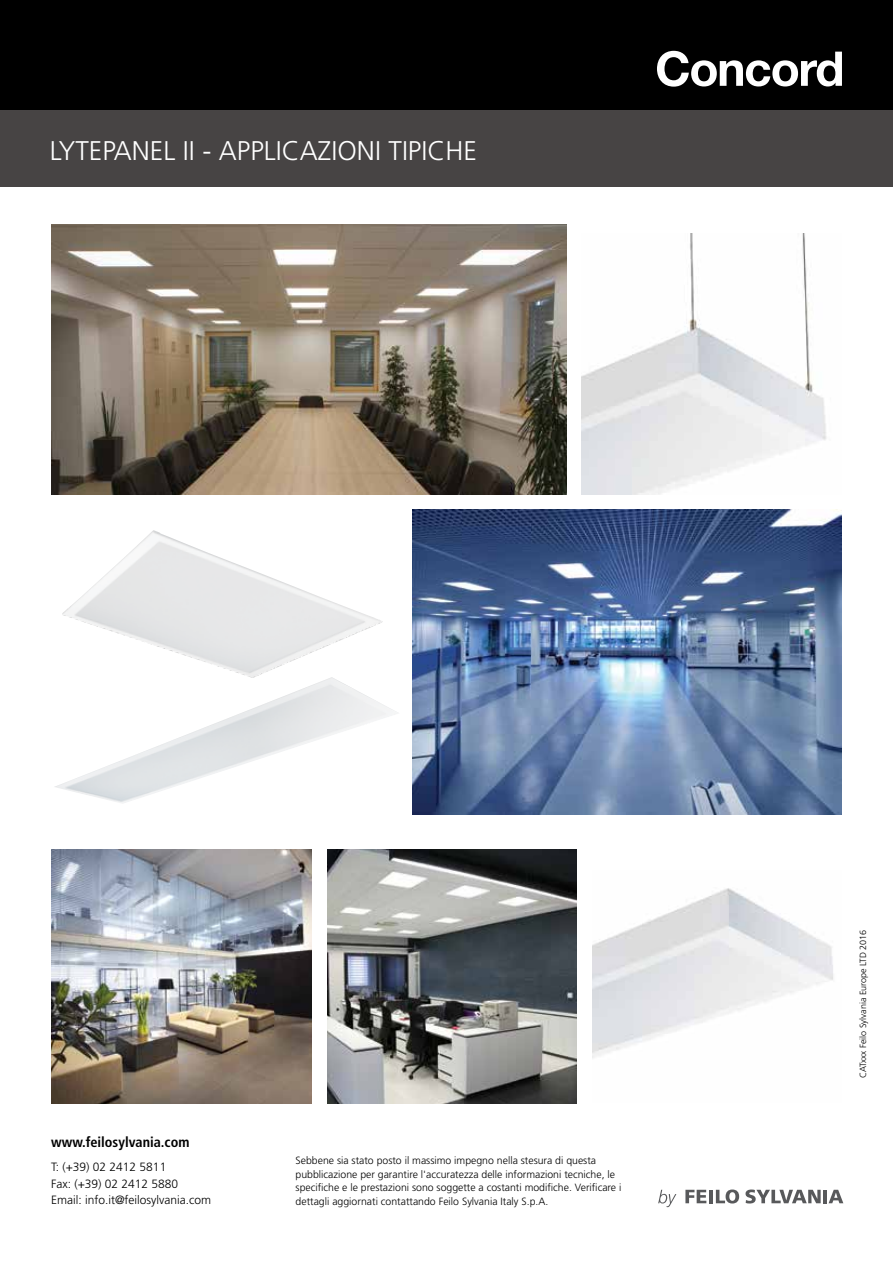
<style>
.page{position:relative;width:893px;height:1263px;background:#fff}
.page>*{position:absolute;margin:0;border:0;box-sizing:border-box;transform-origin:0 0}
.t1{font:300 27px "Frutiger";color:#fff}
.t2{font:700 condensed 14.25px "Frutiger";color:#000}
.t3{font:300 12px/16.5px "Frutiger";color:#000}
.t4{font:300 10.5px/13.5px "Frutiger";color:#000}
.t5{font:300 9px "Frutiger";color:#000}
</style>
<div class="page">
<img style="left:52px;top:225px;width:514px;height:269px">
<img style="left:592px;top:888px;width:241px;height:170px">
<img style="left:412px;top:509px;width:430px;height:305px">
<img style="left:327px;top:849px;width:250px;height:255px">
<img style="left:582px;top:234px;width:245px;height:260px">
<img style="left:51px;top:849px;width:260px;height:255px">
<img style="left:62px;top:530px;width:321px;height:147px">
<div style="left:0;top:0;width:893px;height:111px;background:#000"></div>
<div style="left:0;top:111px;width:893px;height:76px;background:#474444"></div>
<svg style="left:657px;top:51px;width:185px;height:36px"></svg>
<svg style="left:745px;top:1189px;width:76px;height:14px"></svg>
<hr style="left:823px;top:1190px;width:4px;height:13px;background:#58595b">
<svg style="left:829px;top:1190px;width:14px;height:13px"></svg>
<svg style="left:685px;top:1190px;width:21px;height:13px"></svg>
<hr style="left:709px;top:1190px;width:4px;height:13px;background:#58595b">
<svg style="left:716px;top:1189px;width:23px;height:14px"></svg>
<svg style="left:658px;top:1190px;width:18px;height:17px"></svg>
<h1 class="t1" style="left:50px;top:135px;width:429px">LYTEPANEL II - APPLICAZIONI TIPICHE</h1>
<h2 class="t2" style="left:51px;top:1133px;width:140px">www.feilosylvania.com</h2>
<p class="t3" style="left:51px;top:1159px;width:162px">T: (+39) 02 2412 5811<br>Fax: (+39) 02 2412 5880<br>Email: info.it@feilosylvania.com</p>
<p class="t4" style="left:296px;top:1154px;width:327px">Sebbene sia stato posto il massimo impegno nella stesura di questa pubblicazione per garantire l'accuratezza delle informazioni tecniche, le specifiche e le prestazioni sono soggette a costanti modifiche. Verificare i dettagli aggiornati contattando Feilo Sylvania Italy S.p.A.</p>
<p class="t5" style="left:858px;top:1078px;width:150px;rotate:-90deg">CATxxx Feilo Sylvania Europe LTD 2016</p>
</div>
